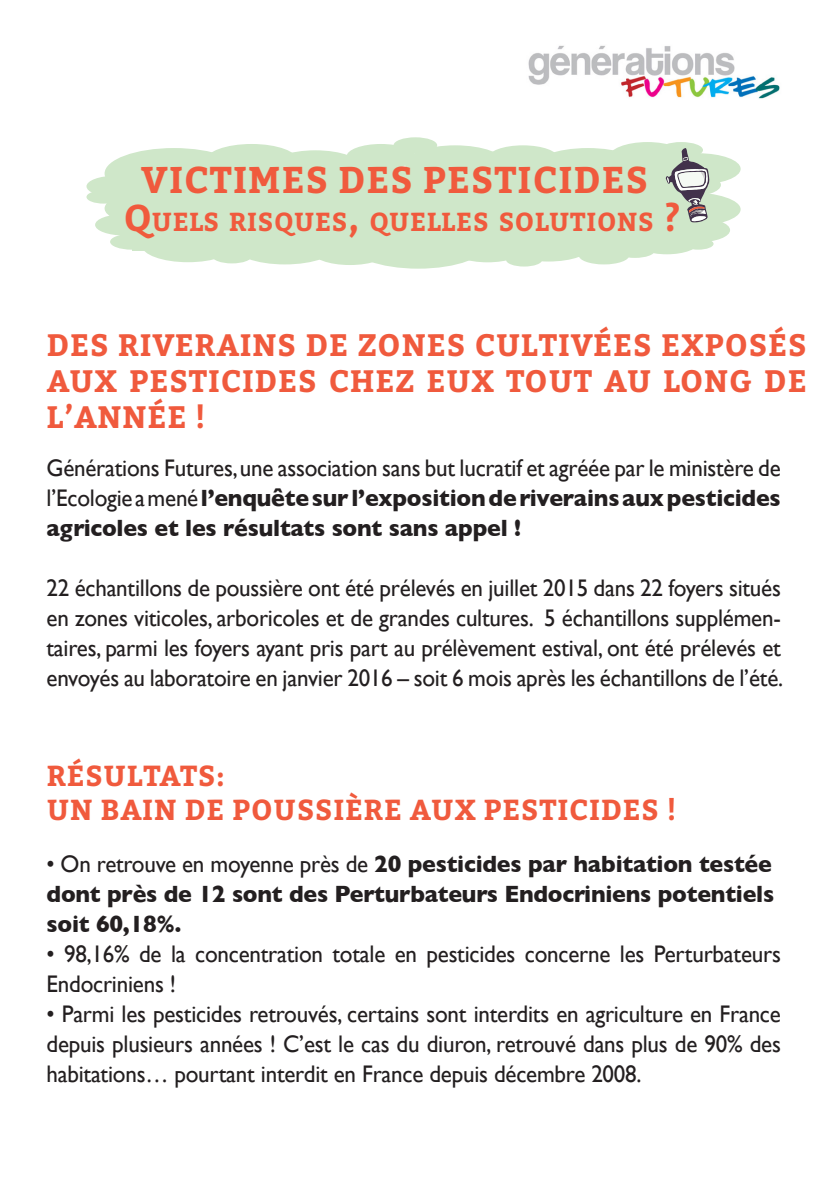
<style>
.page{position:relative;width:840px;height:1191px;background:#fff}
.page>*{position:absolute;margin:0;border:0;box-sizing:border-box;transform-origin:0 0}
.t1{font:700 37px "Bitter";letter-spacing:.03em;color:#f05a3d}
.t2{font:700 30.8px/36px "Bitter";letter-spacing:.03em;color:#f05a3d;text-align:justify}
.t3{font:700 28.8px "Bitter";letter-spacing:.03em;color:#f05a3d}
.t4{font:700 26px "Bitter";letter-spacing:.03em;color:#f05a3d}
.t5{font:24px/30px "Gill Sans";letter-spacing:-.01em;color:#231f20;text-align:justify;scale:.96 1}
.t6{font:700 24px/30px "Gill Sans";letter-spacing:-.01em;color:#231f20;text-align:justify;scale:.96 1}
.s1{font-size:37px}
.s2{font-weight:700}
.s3{font-weight:400}
</style>
<div class="page">
<div style="left:104px;top:148px;width:139px;height:51px;background:#cfe7c9;border-radius:50%"></div>
<div style="left:349px;top:218px;width:138px;height:51px;background:#cfe7c9;border-radius:50%"></div>
<div style="left:311px;top:237px;width:77px;height:28px;background:#cfe7c9;border-radius:50%"></div>
<div style="left:233px;top:226px;width:104px;height:38px;background:#cfe7c9;border-radius:50%"></div>
<div style="left:212px;top:249px;width:39px;height:14px;background:#cfe7c9;border-radius:50%"></div>
<div style="left:141px;top:228px;width:93px;height:34px;background:#cfe7c9;border-radius:50%"></div>
<div style="left:86px;top:176px;width:59px;height:21px;background:#cfe7c9;border-radius:50%"></div>
<div style="left:86px;top:190px;width:35px;height:14px;background:#cfe7c9;border-radius:50%"></div>
<div style="left:104px;top:192px;width:85px;height:32px;background:#cfe7c9;border-radius:50%"></div>
<div style="left:95px;top:214px;width:58px;height:21px;background:#cfe7c9;border-radius:50%"></div>
<div style="left:110px;top:234px;width:43px;height:16px;background:#cfe7c9;border-radius:50%"></div>
<div style="left:451px;top:235px;width:73px;height:27px;background:#cfe7c9;border-radius:50%"></div>
<div style="left:506px;top:253px;width:36px;height:13px;background:#cfe7c9;border-radius:50%"></div>
<div style="left:506px;top:231px;width:84px;height:30px;background:#cfe7c9;border-radius:50%"></div>
<div style="left:615px;top:244px;width:39px;height:14px;background:#cfe7c9;border-radius:50%"></div>
<div style="left:578px;top:246px;width:51px;height:18px;background:#cfe7c9;border-radius:50%"></div>
<div style="left:205px;top:144px;width:93px;height:34px;background:#cfe7c9;border-radius:50%"></div>
<div style="left:269px;top:150px;width:92px;height:34px;background:#cfe7c9;border-radius:50%"></div>
<div style="left:346px;top:144px;width:69px;height:25px;background:#cfe7c9;border-radius:50%"></div>
<div style="left:393px;top:137px;width:44px;height:16px;background:#cfe7c9;border-radius:50%"></div>
<div style="left:405px;top:145px;width:100px;height:37px;background:#cfe7c9;border-radius:50%"></div>
<div style="left:487px;top:145px;width:71px;height:26px;background:#cfe7c9;border-radius:50%"></div>
<div style="left:531px;top:148px;width:112px;height:41px;background:#cfe7c9;border-radius:50%"></div>
<div style="left:608px;top:142px;width:77px;height:31px;background:#cfe7c9;border-radius:50%"></div>
<div style="left:659px;top:142px;width:43px;height:16px;background:#cfe7c9;border-radius:50%"></div>
<div style="left:655px;top:153px;width:85px;height:31px;background:#cfe7c9;border-radius:50%"></div>
<div style="left:651px;top:173px;width:69px;height:24px;background:#cfe7c9;border-radius:50%"></div>
<div style="left:637px;top:192px;width:103px;height:34px;background:#cfe7c9;border-radius:50%"></div>
<div style="left:666px;top:218px;width:63px;height:24px;background:#cfe7c9;border-radius:50%"></div>
<div style="left:634px;top:230px;width:64px;height:24px;background:#cfe7c9;border-radius:50%"></div>
<div style="left:682px;top:238px;width:31px;height:12px;background:#cfe7c9;border-radius:50%"></div>
<div style="left:132px;top:167px;width:550px;height:83px;background:#cfe7c9"></div>
<svg style="left:665px;top:148px;width:45px;height:74px"></svg>
<img style="left:528px;top:45px;width:252px;height:54px">
<p class="t1" style="left:141px;top:151px;width:508px">VICTIMES DES PESTICIDES</p>
<p class="t4" style="left:124px;top:202px;width:558px"><span class="s1">Q</span>UELS RISQUES<span class="s1">,</span> QUELLES SOLUTIONS <span class="s1">?</span></p>
<p class="t2" style="left:47px;top:326px;width:761px">DES RIVERAINS DE ZONES CULTIVÉES EXPOSÉS AUX PESTICIDES CHEZ EUX TOUT AU LONG DE L’ANNÉE !</p>
<p class="t5" style="left:46px;top:453px;width:766px">Générations Futures, une association sans but lucratif et agréée par le ministère de l’Ecologie a mené <span class="s2">l’enquête sur l’exposition de riverains aux pesticides agricoles et les résultats sont sans appel !</span></p>
<p class="t5" style="left:46px;top:573px;width:768px">22 échantillons de poussière ont été prélevés en juillet 2015 dans 22 foyers situés en zones viticoles, arboricoles et de grandes cultures. 5 échantillons supplémen&shy;taires, parmi les foyers ayant pris part au prélèvement estival, ont été prélevés et envoyés au laboratoire en janvier 2016 – soit 6 mois après les échantillons de l’été.</p>
<p class="t3" style="left:47px;top:753px;width:180px">RÉSULTATS:</p>
<p class="t3" style="left:47px;top:787px;width:631px">UN BAIN DE POUSSIÈRE AUX PESTICIDES !</p>
<p class="t6" style="left:46px;top:848px;width:759px"><span class="s3">• On retrouve en moyenne près de</span> 20 pesticides par habitation testée dont près de 12 sont des Perturbateurs Endocriniens potentiels soit 60,18%.</p>
<p class="t5" style="left:46px;top:938px;width:766px">• 98,16% de la concentration totale en pesticides concerne les Perturbateurs<br>Endocriniens !</p>
<p class="t5" style="left:46px;top:998px;width:766px">• Parmi les pesticides retrouvés, certains sont interdits en agriculture en France depuis plusieurs années ! C’est le cas du diuron, retrouvé dans plus de 90% des habitations… pourtant interdit en France depuis décembre 2008.</p>
</div>
